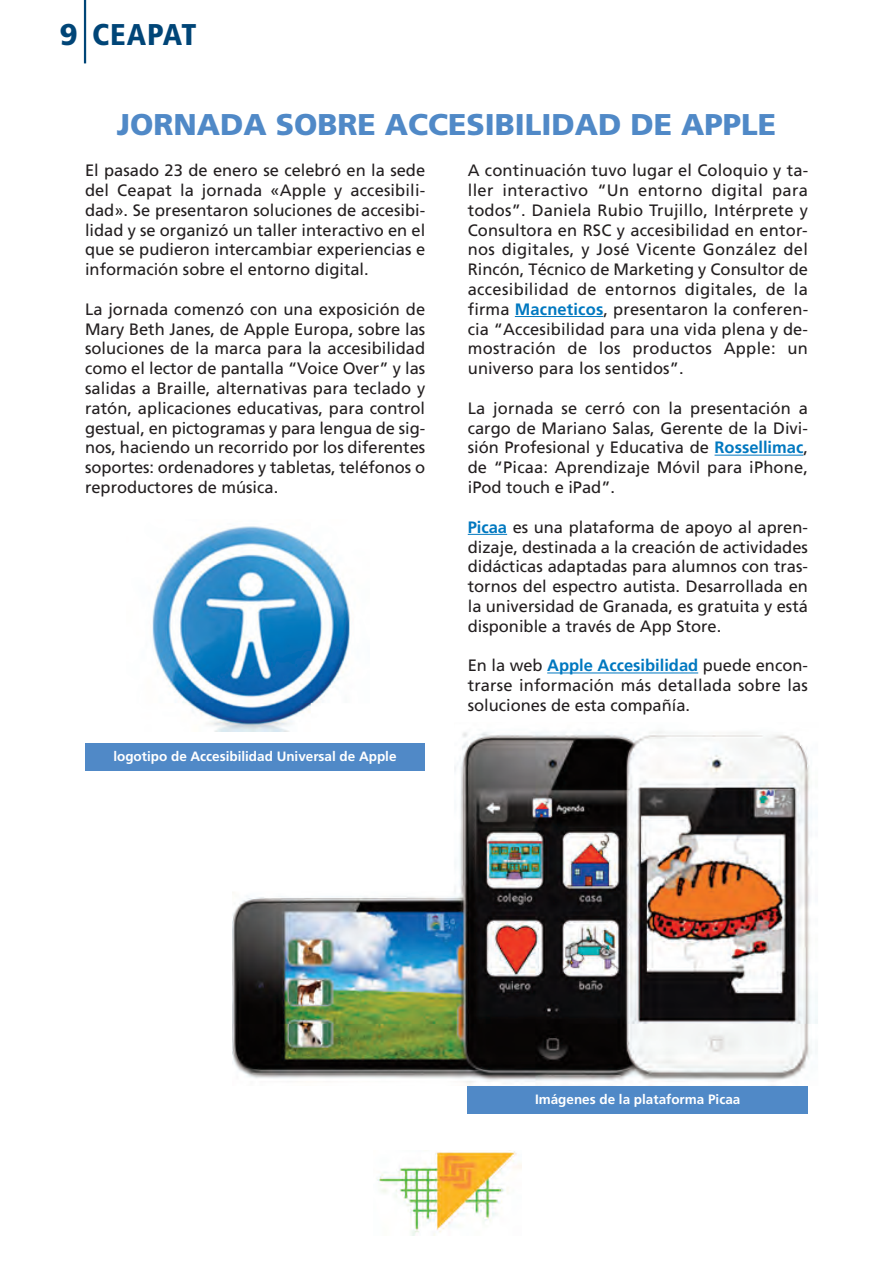
<style>
.page{position:relative;width:893px;height:1263px;background:#fff}
.page>*{position:absolute;margin:0;border:0;box-sizing:border-box;transform-origin:0 0}
.t1{font:900 30px "Frutiger";color:#5089c7}
.t2{font:900 condensed 30px "Frutiger";letter-spacing:.03em;color:#004577}
.t3{font:16.5px/19.8px "Frutiger";color:#231f20;text-align:justify}
.t4{font:700 13.5px "Frutiger";color:#fff}
.s1{font-stretch:normal}
.s2{font-weight:700;color:#0078c0}
</style>
<div class="page">
<hr style="left:84px;top:0;width:2px;height:63px;background:#004577">
<hr style="left:515px;top:316px;width:88px;height:1px;background:#0078c0">
<hr style="left:715px;top:455px;width:88px;height:1px;background:#0078c0">
<hr style="left:468px;top:534px;width:39px;height:1px;background:#0078c0">
<hr style="left:547px;top:672px;width:151px;height:1px;background:#0078c0">
<img style="left:152px;top:526px;width:198px;height:205px">
<div style="left:85px;top:743px;width:340px;height:28px;background:#5089c7"></div>
<img style="left:233px;top:722px;width:585px;height:364px">
<div style="left:467px;top:1087px;width:341px;height:27px;background:#5089c7"></div>
<img style="left:377px;top:1150px;width:145px;height:85px">
<p class="t2" style="left:60px;top:23px;width:139px"><span class="s1">9</span> CEAPAT</p>
<p class="t1" style="left:117px;top:112px;width:661px">JORNADA SOBRE ACCESIBILIDAD DE APPLE</p>
<p class="t3" style="left:85px;top:162px;width:342px">El pasado 23 de enero se celebró en la sede del Ceapat la jornada «Apple y accesibili&shy;dad». Se presentaron soluciones de accesibi&shy;lidad y se organizó un taller interactivo en el que se pudieron intercambiar experiencias e información sobre el entorno digital.</p>
<p class="t3" style="left:85px;top:300px;width:342px">La jornada comenzó con una exposición de Mary Beth Janes, de Apple Europa, sobre las soluciones de la marca para la accesibilidad como el lector de pantalla “Voice Over” y las salidas a Braille, alternativas para teclado y ratón, aplicaciones educativas, para control gestual, en pictogramas y para lengua de sig&shy;nos, haciendo un recorrido por los diferentes soportes: ordenadores y tabletas, teléfonos o reproductores de música.</p>
<p class="t3" style="left:468px;top:162px;width:342px">A continuación tuvo lugar el Coloquio y ta&shy;ller interactivo “Un entorno digital para todos”. Daniela Rubio Trujillo, Intérprete y Consultora en RSC y accesibilidad en entor&shy;nos digitales, y José Vicente González del Rincón, Técnico de Marketing y Consultor de accesibilidad de entornos digitales, de la firma <span class="s2">Macneticos</span>, presentaron la conferen&shy;cia “Accesibilidad para una vida plena y de&shy;mostración de los productos Apple: un universo para los sentidos”.</p>
<p class="t3" style="left:468px;top:399px;width:342px">La jornada se cerró con la presentación a cargo de Mariano Salas, Gerente de la Divi&shy;sión Profesional y Educativa de <span class="s2">Rossellimac</span>, de “Picaa: Aprendizaje Móvil para iPhone, iPod touch e iPad”.</p>
<p class="t3" style="left:468px;top:518px;width:342px"><span class="s2">Picaa</span> es una plataforma de apoyo al apren&shy;dizaje, destinada a la creación de actividades didácticas adaptadas para alumnos con tras&shy;tornos del espectro autista. Desarrollada en la universidad de Granada, es gratuita y está disponible a través de App Store.</p>
<p class="t3" style="left:468px;top:657px;width:342px">En la web <span class="s2">Apple Accesibilidad</span> puede encon&shy;trarse información más detallada sobre las soluciones de esta compañía.</p>
<p class="t4" style="left:113px;top:751px;width:285px">logotipo de Accesibilidad Universal de Apple</p>
<p class="t4" style="left:535px;top:1094px;width:207px">Imágenes de la plataforma Picaa</p>
</div>
